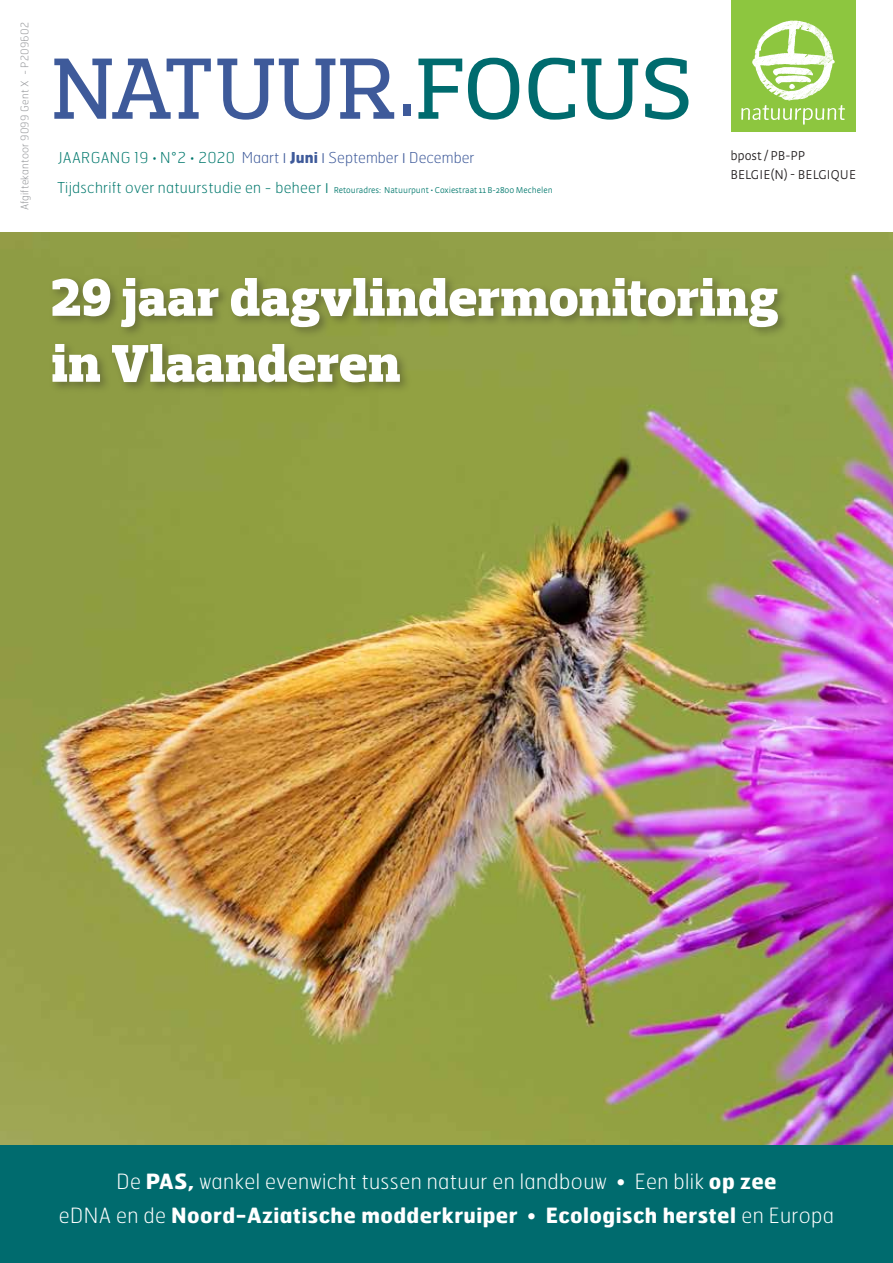
<style>
.page{position:relative;width:893px;height:1263px;background:#fff}
.page>*{position:absolute;margin:0;border:0;box-sizing:border-box;transform-origin:0 0}
.t1{font:500 88.5px "Prelo Slab";letter-spacing:.015em;color:#3e5a9a}
.t2{font:900 54px/66px "Prelo Slab";letter-spacing:.01em;color:#fff}
.t3{font:100 21px/34px "Hermes FB";letter-spacing:.02em;color:#fff;text-align:center}
.t4{font:100 15px "Hermes FB";color:#3e5a9a}
.t5{font:300 13.5px/19px "Strada OT";letter-spacing:.01em;color:#231f20}
.t6{font:100 10.5px "Hermes FB";letter-spacing:.02em;color:#919396}
.t7{font:300 9px "Strada OT";color:#00786d}
.s1{color:#006b6e}
.s2{color:#00786d}
.s3{font-family:"Strada OT";font-weight:300;color:#00786d}
.s4{font-family:"Strada OT";font-weight:300}
.s5{font-weight:700}
.s6{font-family:"Hermes FB";font-weight:100;font-size:15px}
.s7{font-size:15px}
</style>
<div class="page">
<div style="left:0;top:1125px;width:893px;height:138px;background:#006b6e"></div>
<img style="left:0;top:232px;width:893px;height:912px">
<div style="left:732px;top:0;width:124px;height:132px;background:#8dc63f"></div>
<svg style="left:741px;top:21px;width:104px;height:104px"></svg>
<div style="left:49px;top:274px;width:741px;height:120px;background:#231f20;opacity:.35"></div>
<p class="t6" style="left:18px;top:210px;width:189px;rotate:-90deg">Afgiftekantoor 9099 Gent X - P209602</p>
<h1 class="t1" style="left:53px;top:35px;width:641px">NATUUR •<span class="s1">FOCUS</span></h1>
<p class="t4" style="left:58px;top:149px;width:418px"><span class="s2">JAARGANG 19</span> <span class="s3">•</span> <span class="s2">N°2</span> <span class="s3">•</span> <span class="s2">2020</span> Maart <span class="s4">I</span> <span class="s5">Juni</span> <span class="s4">I</span> September <span class="s4">I</span> December</p>
<p class="t5" style="left:730px;top:147px;width:127px">bpost / PB-PP<br>BELGIE(N) - BELGIQUE</p>
<p class="t7" style="left:58px;top:185px;width:497px"><span class="s6">Tijdschrift over natuurstudie en - beheer</span> <span class="s7">I</span> Retouradres: Natuurpunt • Coxiestraat 11 B-2800 Mechelen</p>
<h2 class="t2" style="left:52px;top:264px;width:728px">29 jaar dagvlindermonitoring in Vlaanderen</h2>
<p class="t3" style="left:59px;top:1164px;width:777px">De <span class="s5">PAS,</span> wankel evenwicht tussen natuur en landbouw • Een blik <span class="s5">op zee<br></span>eDNA en de <span class="s5">Noord-Aziatische modderkruiper</span> • <span class="s5">Ecologisch herstel</span> en Europa</p>
</div>
